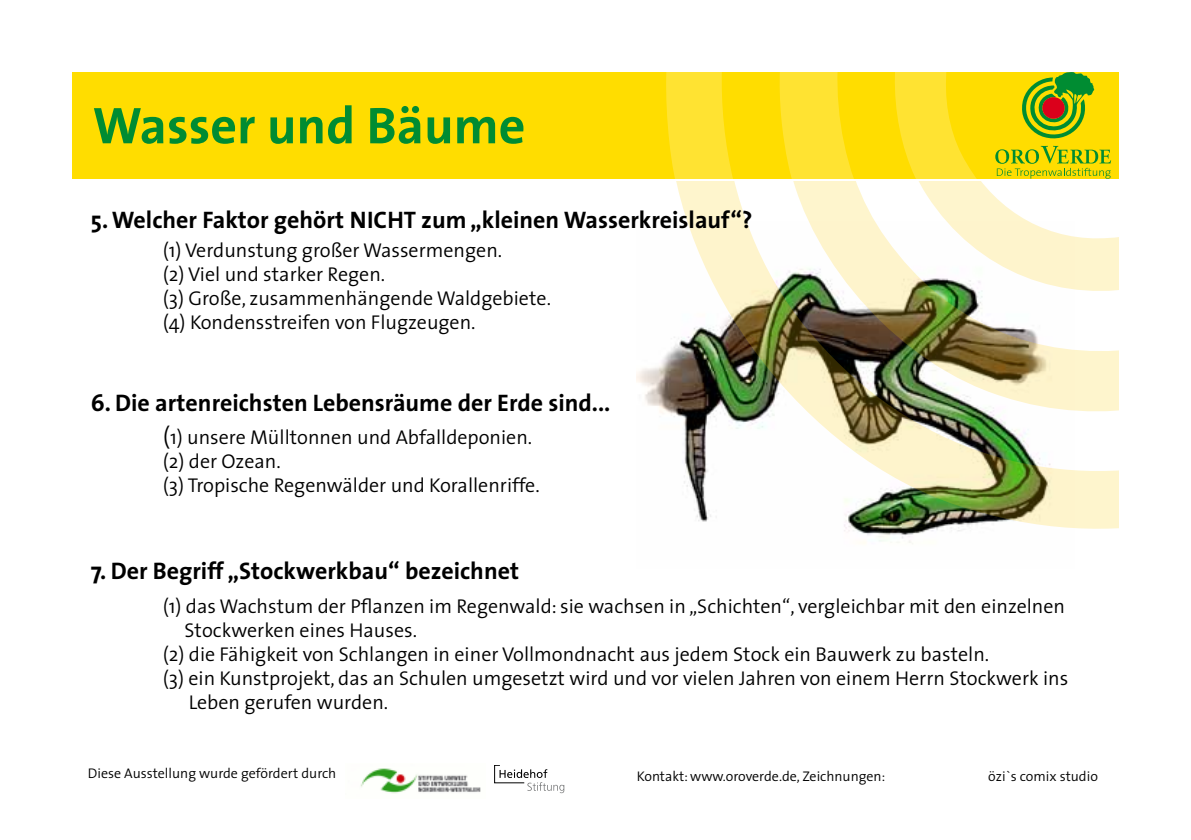
<style>
.page{position:relative;width:1191px;height:840px;background:#fff}
.page>*{position:absolute;margin:0;border:0;box-sizing:border-box;transform-origin:0 0}
.t1{font:700 52px "The Sans";color:#008c32}
.t2{font:700 24px "The Sans";color:#000}
.t3{font:300 20px/24px "The Sans";color:#000}
.t4{font:300 14px "The Sans";color:#000}
.s1{font-size:24px}
</style>
<div class="page">
<div style="left:72px;top:72px;width:1047px;height:107px;background:#fd0"></div>
<svg style="left:666px;top:72px;width:67px;height:107px;fill:#ffe332"></svg>
<img style="left:649px;top:181px;width:470px;height:363px">
<img style="left:760px;top:305px;width:359px;height:123px">
<svg style="left:760px;top:72px;width:359px;height:233px"></svg>
<div style="left:1042px;top:97px;width:22px;height:22px;background:#db001b;border-radius:50%"></div>
<img style="left:360px;top:768px;width:121px;height:26px">
<svg style="left:494px;top:765px;width:70px;height:27px"></svg>
<h1 class="t1" style="left:93px;top:92px;width:434px">Wasser und Bäume</h1>
<p class="t2" style="left:91px;top:204px;width:663px">5. Welcher Faktor gehört NICHT zum „kleinen Wasserkreislauf“?</p>
<p class="t3" style="left:163px;top:238px;width:390px">(1) Verdunstung großer Wassermengen.<br>(2) Viel und starker Regen.<br>(3) Große, zusammenhängende Waldgebiete. (4) Kondensstreifen von Flugzeugen.</p>
<p class="t2" style="left:91px;top:387px;width:521px">6. Die artenreichsten Lebensräume der Erde sind...</p>
<p class="t3" style="left:163px;top:425px;width:378px"><span class="s1">(</span>1) unsere Mülltonnen und Abfalldeponien. (2) der Ozean.<br>(3) Tropische Regenwälder und Korallenriffe.</p>
<p class="t2" style="left:91px;top:555px;width:430px">7. Der Begriff „Stockwerkbau“ bezeichnet</p>
<p class="t3" style="left:163px;top:593px;width:904px">(1) das Wachstum der Pflanzen im Regenwald: sie wachsen in „Schichten“, vergleichbar mit den einzelnen</p>
<p class="t3" style="left:185px;top:617px;width:234px">Stockwerken eines Hauses.</p>
<p class="t3" style="left:163px;top:641px;width:828px">(2) die Fähigkeit von Schlangen in einer Vollmondnacht aus jedem Stock ein Bauwerk zu basteln.</p>
<p class="t3" style="left:163px;top:665px;width:907px">(3) ein Kunstprojekt, das an Schulen umgesetzt wird und vor vielen Jahren von einem Herrn Stockwerk ins</p>
<p class="t3" style="left:189px;top:689px;width:201px">Leben gerufen wurden.</p>
<p class="t4" style="left:88px;top:764px;width:250px">Diese Ausstellung wurde gefördert durch</p>
<p class="t4" style="left:637px;top:767px;width:250px">Kontakt: www.oroverde.de, Zeichnungen:</p>
<p class="t4" style="left:988px;top:767px;width:111px">özi`s comix studio</p>
</div>
